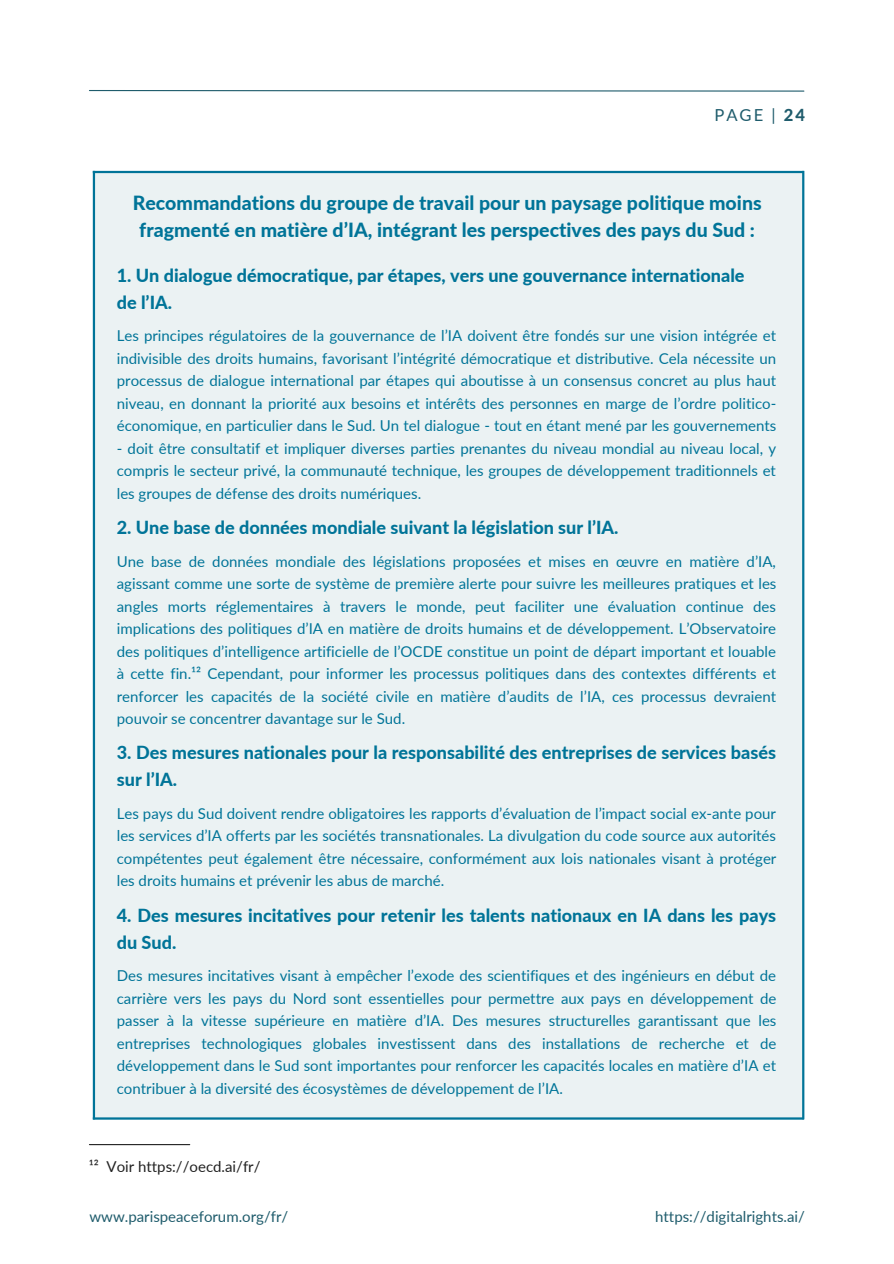
<style>
.page{position:relative;width:894px;height:1264px;background:#fff}
.page>*{position:absolute;margin:0;border:0;box-sizing:border-box;transform-origin:0 0}
.t1{font:800 19.5px/27px "Lato";color:#007498;text-align:center}
.t2{font:800 18px/27px "Lato";color:#007498}
.t3{font:16.5px "Lato";color:#1f5c6c}
.t4{font:15px/22.5px "Lato";color:#007498;text-align:justify}
.t5{font:15px "Lato";color:#1f5c6c}
.t6{font:15px "Lato";color:#222}
.s1{font-weight:800}
</style>
<div class="page">
<svg style="left:89px;top:90px;width:715px;height:2px"></svg>
<div style="left:93px;top:171px;width:708px;height:948px;background:#ebf2f3"></div>
<hr style="left:89px;top:1143px;width:101px;height:2px;background:#222">
<hr style="left:93px;top:171px;width:710px;height:2px;background:#007498">
<hr style="left:93px;top:1117px;width:710px;height:2px;background:#007498">
<hr style="left:801px;top:171px;width:3px;height:948px;background:#007498">
<hr style="left:93px;top:171px;width:2px;height:948px;background:#007498">
<p class="t3" style="left:714px;top:105px;width:92px">PAGE | <span class="s1">24</span></p>
<h1 class="t1" style="left:133px;top:189px;width:630px">Recommandations du groupe de travail pour un paysage politique moins fragmenté en matière d’IA, intégrant les perspectives des pays du Sud :</h1>
<p class="t2" style="left:117px;top:261px;width:629px">1. Un dialogue démocratique, par étapes, vers une gouvernance internationale de l’IA.</p>
<p class="t4" style="left:117px;top:324px;width:660px">Les principes régulatoires de la gouvernance de l’IA doivent être fondés sur une vision intégrée et indivisible des droits humains, favorisant l’intégrité démocratique et distributive. Cela nécessite un processus de dialogue international par étapes qui aboutisse à un consensus concret au plus haut niveau, en donnant la priorité aux besoins et intérêts des personnes en marge de l’ordre politico&shy;économique, en particulier dans le Sud. Un tel dialogue - tout en étant mené par les gouvernements</p>
<p class="t4" style="left:117px;top:437px;width:660px">- doit être consultatif et impliquer diverses parties prenantes du niveau mondial au niveau local, y compris le secteur privé, la communauté technique, les groupes de développement traditionnels et les groupes de défense des droits numériques.</p>
<p class="t2" style="left:117px;top:513px;width:503px">2. Une base de données mondiale suivant la législation sur l’IA.</p>
<p class="t4" style="left:117px;top:549px;width:661px">Une base de données mondiale des législations proposées et mises en œuvre en matière d’IA, agissant comme une sorte de système de première alerte pour suivre les meilleures pratiques et les angles morts réglementaires à travers le monde, peut faciliter une évaluation continue des implications des politiques d’IA en matière de droits humains et de développement. L’Observatoire des politiques d’intelligence artificielle de l’OCDE constitue un point de départ important et louable à cette fin.¹² Cependant, pour informer les processus politiques dans des contextes différents et renforcer les capacités de la société civile en matière d’audits de l’IA, ces processus devraient pouvoir se concentrer davantage sur le Sud.</p>
<p class="t2" style="left:117px;top:738px;width:660px">3. Des mesures nationales pour la responsabilité des entreprises de services basés sur l’IA.</p>
<p class="t4" style="left:117px;top:801px;width:661px">Les pays du Sud doivent rendre obligatoires les rapports d’évaluation de l’impact social ex-ante pour les services d’IA offerts par les sociétés transnationales. La divulgation du code source aux autorités compétentes peut également être nécessaire, conformément aux lois nationales visant à protéger les droits humains et prévenir les abus de marché.</p>
<p class="t2" style="left:117px;top:901px;width:660px">4. Des mesures incitatives pour retenir les talents nationaux en IA dans les pays du Sud.</p>
<p class="t4" style="left:117px;top:964px;width:661px">Des mesures incitatives visant à empêcher l’exode des scientifiques et des ingénieurs en début de carrière vers les pays du Nord sont essentielles pour permettre aux pays en développement de passer à la vitesse supérieure en matière d’IA. Des mesures structurelles garantissant que les entreprises technologiques globales investissent dans des installations de recherche et de développement dans le Sud sont importantes pour renforcer les capacités locales en matière d’IA et contribuer à la diversité des écosystèmes de développement de l’IA.</p>
<p class="t6" style="left:89px;top:1156px;width:173px">¹² Voir https://oecd.ai/fr/</p>
<p class="t5" style="left:89px;top:1206px;width:200px">www.parispeaceforum.org/fr/</p>
<p class="t5" style="left:655px;top:1206px;width:151px">https://digitalrights.ai/</p>
</div>
